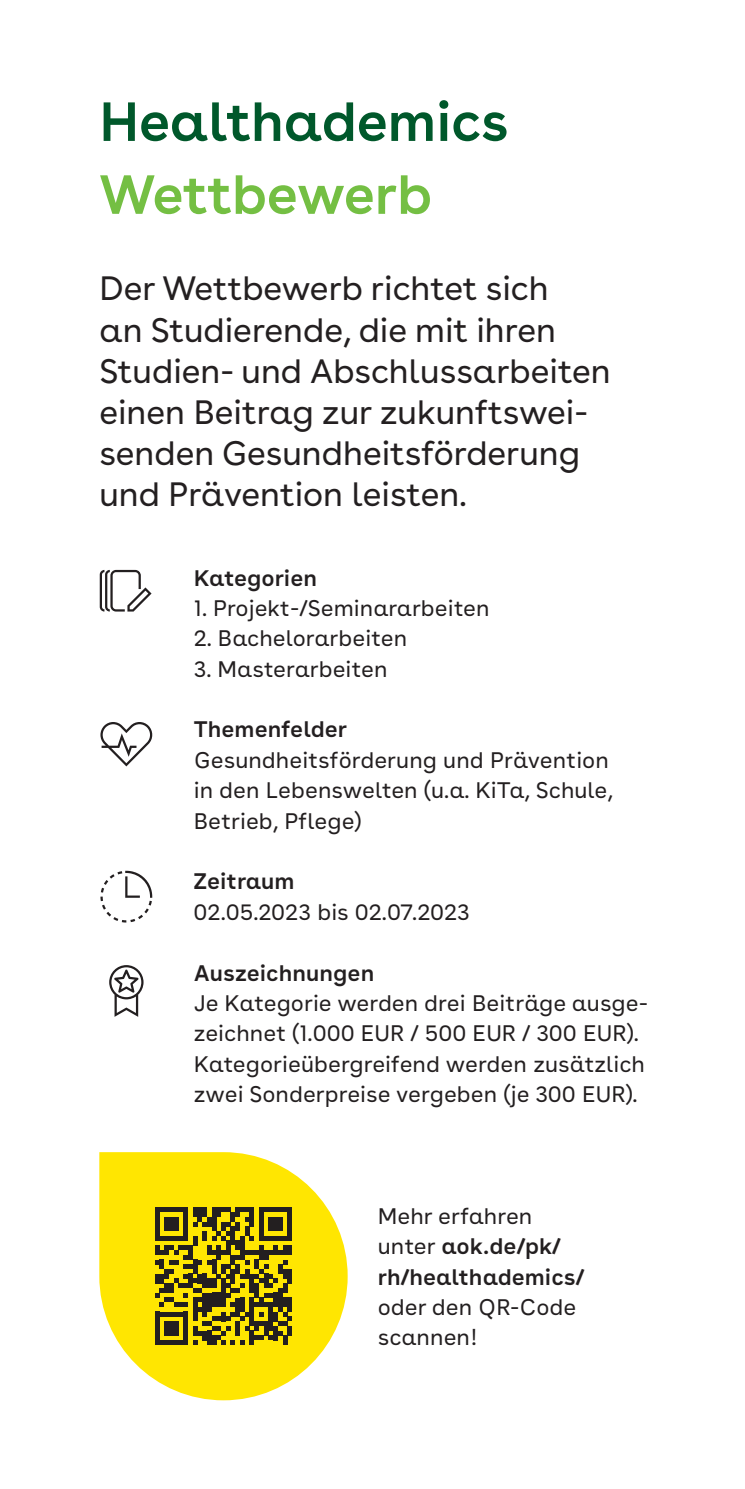
<style>
.page{position:relative;width:745px;height:1489px;background:#fff}
.page>*{position:absolute;margin:0;border:0;box-sizing:border-box;transform-origin:0 0}
.t1{font:600 55px "AOK Buenos Aires";color:#00582b}
.t2{font:600 55px "AOK Buenos Aires";color:#74bf43}
.t3{font:33.75px/41px "AOK Buenos Aires";color:#231f20}
.t4{font:22.5px/30.5px "AOK Buenos Aires Text";color:#231f20}
.t5{font:600 22.5px/30.5px "AOK Buenos Aires Text";color:#231f20}
.s1{font-weight:400}
</style>
<div class="page">
<svg style="left:100px;top:570px;width:51px;height:41px"></svg>
<svg style="left:100px;top:870px;width:52px;height:52px"></svg>
<svg style="left:100px;top:722px;width:53px;height:44px"></svg>
<svg style="left:109px;top:965px;width:34px;height:51px"></svg>
<svg style="left:99px;top:1152px;width:248px;height:248px;fill:#ffe601"></svg>
<svg style="left:154px;top:1207px;width:138px;height:137px;background:#8a7d11"></svg>
<div style="left:287px;top:1325px;width:5px;height:10px;background:#231f20"></div>
<h1 class="t1" style="left:99px;top:75px;width:410px">Healthademics</h1>
<h1 class="t2" style="left:99px;top:148px;width:334px">Wettbewerb</h1>
<h2 class="t3" style="left:99px;top:265px;width:512px">Der Wettbewerb richtet sich<br>an Studierende, die mit ihren<br>Studien- und Abschlussarbeiten einen Beitrag zur zukunftswei&shy;senden Gesundheitsförderung und Prävention leisten.</h2>
<p class="t5" style="left:194px;top:560px;width:125px">Kategorien</p>
<p class="t4" style="left:194px;top:590px;width:297px">1. Projekt-/Seminararbeiten</p>
<p class="t4" style="left:194px;top:621px;width:215px">2. Bachelorarbeiten</p>
<p class="t4" style="left:194px;top:651px;width:195px">3. Masterarbeiten</p>
<p class="t5" style="left:194px;top:712px;width:155px">Themenfelder</p>
<p class="t4" style="left:194px;top:742px;width:420px">Gesundheitsförderung und Prävention in den Lebenswelten (u.a. KiTa, Schule,<br>Betrieb, Pflege)</p>
<p class="t5" style="left:193px;top:864px;width:102px">Zeitraum</p>
<p class="t4" style="left:193px;top:894px;width:278px">02.05.2023 bis 02.07.2023</p>
<p class="t5" style="left:194px;top:955px;width:182px">Auszeichnungen</p>
<p class="t4" style="left:194px;top:985px;width:455px">Je Kategorie werden drei Beiträge ausge&shy;zeichnet (1.000 EUR / 500 EUR / 300 EUR).<br>Kategorieübergreifend werden zusätzlich zwei Sonderpreise vergeben (je 300 EUR).</p>
<p class="t5" style="left:377px;top:1198px;width:208px"><span class="s1">Mehr erfahren unter</span> aok.de/pk/ rh/healthademics/</p>
<p class="t4" style="left:377px;top:1289px;width:200px">oder den QR-Code scannen!</p>
</div>
